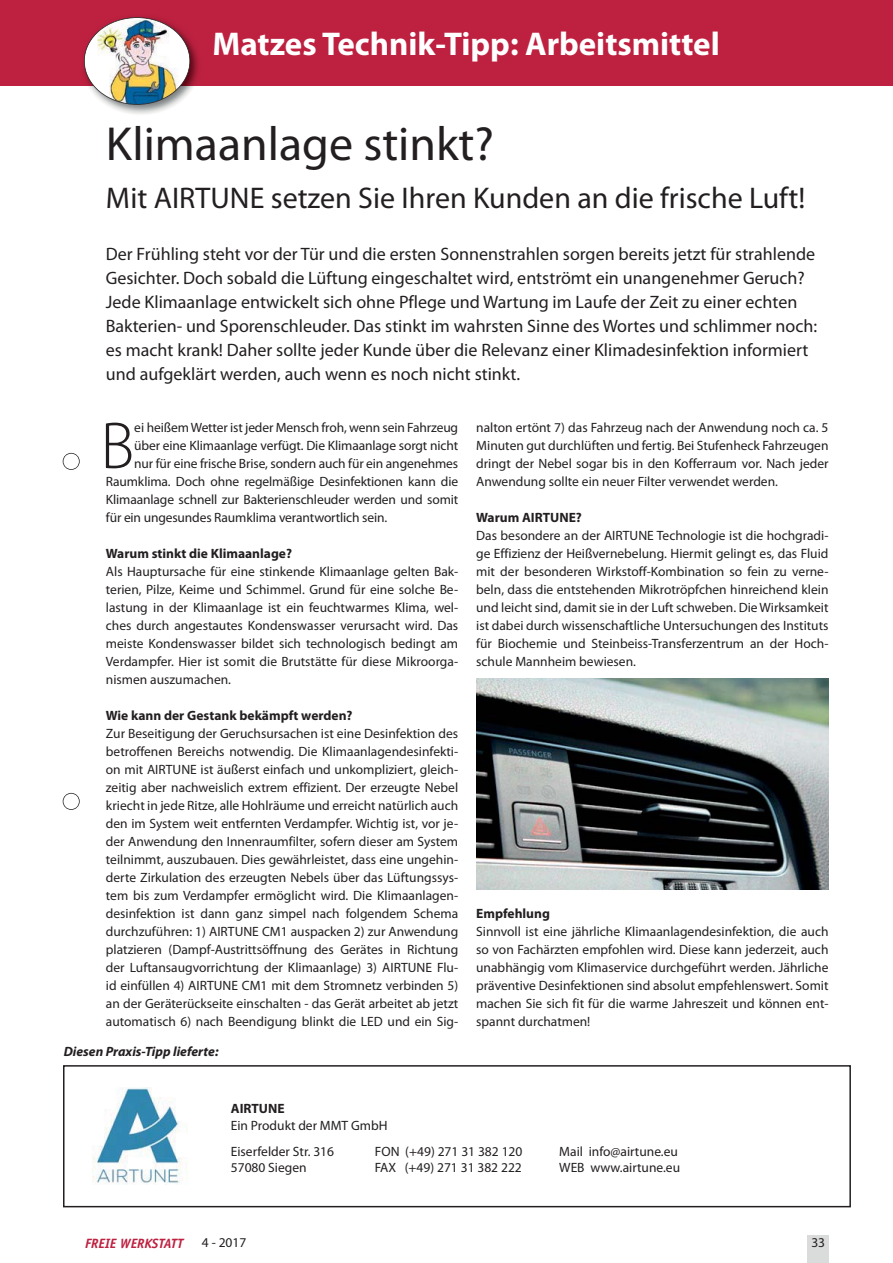
<style>
.page{position:relative;width:893px;height:1263px;background:#fff}
.page>*{position:absolute;margin:0;border:0;box-sizing:border-box;transform-origin:0 0}
.t1{font:300 66.9px "Myriad Pro";color:#231f20}
.t2{font:48px "Myriad Pro";color:#231f20}
.t3{font:700 33px "Myriad Pro";color:#fff}
.t4{font:30px "Myriad Pro";color:#231f20}
.t5{font:18px/24px "Myriad Pro";color:#231f20}
.t6{font:13.5px/18px "Myriad Pro";color:#231f20;text-align:justify}
.t7{font:700 13.5px "Myriad Pro";color:#231f20}
.t8{font:italic 700 13.5px "Myriad Pro";color:#231f20}
.t9{font:italic 700 13.5px "Officina Sans";color:#be2040}
</style>
<div class="page">
<div style="left:808px;top:1235px;width:21px;height:28px;background:#dadbdb"></div>
<div style="left:0;top:0;width:893px;height:85px;background:#be2040"></div>
<img style="left:82px;top:16px;width:127px;height:98px">
<img style="left:84px;top:17px;width:106px;height:88px">
<svg style="left:63px;top:453px;width:17px;height:17px"></svg>
<svg style="left:63px;top:793px;width:17px;height:17px"></svg>
<img style="left:477px;top:679px;width:352px;height:211px">
<div style="left:63px;top:1065px;width:788px;height:142px;border:2px solid #231f20"></div>
<img style="left:92px;top:1087px;width:96px;height:97px">
<h3 class="t3" style="left:213px;top:31px;width:509px">Matzes Technik-Tipp: Arbeitsmittel</h3>
<h2 class="t2" style="left:106px;top:126px;width:390px">Klimaanlage stinkt?</h2>
<h3 class="t4" style="left:106px;top:187px;width:701px">Mit AIRTUNE setzen Sie Ihren Kunden an die frische Luft!</h3>
<p class="t5" style="left:106px;top:243px;width:713px">Der Frühling steht vor der Tür und die ersten Sonnenstrahlen sorgen bereits jetzt für strahlende Gesichter. Doch sobald die Lüftung eingeschaltet wird, entströmt ein unangenehmer Geruch?<br>Jede Klimaanlage entwickelt sich ohne Pflege und Wartung im Laufe der Zeit zu einer echten Bakterien- und Sporenschleuder. Das stinkt im wahrsten Sinne des Wortes und schlimmer noch: es macht krank! Daher sollte jeder Kunde über die Relevanz einer Klimadesinfektion informiert und aufgeklärt werden, auch wenn es noch nicht stinkt.</p>
<h1 class="t1" style="left:100px;top:406px;width:35px">B</h1>
<p class="t6" style="left:134px;top:419px;width:325px">ei heißem Wetter ist jeder Mensch froh, wenn sein Fahrzeug</p>
<p class="t6" style="left:134px;top:437px;width:326px">über eine Klimaanlage verfügt. Die Klimaanlage sorgt nicht</p>
<p class="t6" style="left:134px;top:455px;width:325px">nur für eine frische Brise, sondern auch für ein angenehmes</p>
<p class="t6" style="left:106px;top:473px;width:354px">Raumklima. Doch ohne regelmäßige Desinfektionen kann die</p>
<p class="t6" style="left:106px;top:491px;width:354px">Klimaanlage schnell zur Bakterienschleuder werden und somit</p>
<p class="t6" style="left:106px;top:509px;width:283px">für ein ungesundes Raumklima verantwortlich sein.</p>
<p class="t7" style="left:106px;top:548px;width:188px">Warum stinkt die Klimaanlage?</p>
<p class="t6" style="left:106px;top:563px;width:354px">Als Hauptursache für eine stinkende Klimaanlage gelten Bak&shy;terien, Pilze, Keime und Schimmel. Grund für eine solche Be&shy;lastung in der Klimaanlage ist ein feuchtwarmes Klima, wel&shy;ches durch angestautes Kondenswasser verursacht wird. Das meiste Kondenswasser bildet sich technologisch bedingt am Verdampfer. Hier ist somit die Brutstätte für diese Mikroorga&shy;nismen auszumachen.</p>
<p class="t7" style="left:106px;top:710px;width:248px">Wie kann der Gestank bekämpft werden?</p>
<p class="t6" style="left:106px;top:725px;width:354px">Zur Beseitigung der Geruchsursachen ist eine Desinfektion des betroffenen Bereichs notwendig. Die Klimaanlagendesinfekti&shy;on mit AIRTUNE ist äußerst einfach und unkompliziert, gleich&shy;zeitig aber nachweislich extrem effizient. Der erzeugte Nebel kriecht in jede Ritze, alle Hohlräume und erreicht natürlich auch den im System weit entfernten Verdampfer. Wichtig ist, vor je&shy;der Anwendung den Innenraumfilter, sofern dieser am System teilnimmt, auszubauen. Dies gewährleistet, dass eine ungehin&shy;derte Zirkulation des erzeugten Nebels über das Lüftungssys&shy;tem bis zum Verdampfer ermöglicht wird. Die Klimaanlagen&shy;desinfektion ist dann ganz simpel nach folgendem Schema durchzuführen: 1) AIRTUNE CM1 auspacken 2) zur Anwendung platzieren (Dampf-Austrittsöffnung des Gerätes in Richtung der Luftansaugvorrichtung der Klimaanlage) 3) AIRTUNE Flu&shy;id einfüllen 4) AIRTUNE CM1 mit dem Stromnetz verbinden 5) an der Geräterückseite einschalten - das Gerät arbeitet ab jetzt automatisch 6) nach Beendigung blinkt die LED und ein Sig-</p>
<p class="t8" style="left:64px;top:1043px;width:156px">Diesen Praxis-Tipp lieferte:</p>
<p class="t6" style="left:476px;top:419px;width:354px">nalton ertönt 7) das Fahrzeug nach der Anwendung noch ca. 5<br>Minuten gut durchlüften und fertig. Bei Stufenheck Fahrzeugen dringt der Nebel sogar bis in den Kofferraum vor. Nach jeder Anwendung sollte ein neuer Filter verwendet werden.</p>
<p class="t7" style="left:476px;top:512px;width:107px">Warum AIRTUNE?</p>
<p class="t6" style="left:476px;top:527px;width:354px">Das besondere an der AIRTUNE Technologie ist die hochgradi&shy;ge Effizienz der Heißvernebelung. Hiermit gelingt es, das Fluid mit der besonderen Wirkstoff-Kombination so fein zu verne&shy;beln, dass die entstehenden Mikrotröpfchen hinreichend klein und leicht sind, damit sie in der Luft schweben. Die Wirksamkeit ist dabei durch wissenschaftliche Untersuchungen des Instituts für Biochemie und Steinbeiss-Transferzentrum an der Hoch&shy;schule Mannheim bewiesen.</p>
<p class="t7" style="left:476px;top:908px;width:75px">Empfehlung</p>
<p class="t6" style="left:476px;top:923px;width:354px">Sinnvoll ist eine jährliche Klimaanlagendesinfektion, die auch so von Fachärzten empfohlen wird. Diese kann jederzeit, auch unabhängig vom Klimaservice durchgeführt werden. Jährliche präventive Desinfektionen sind absolut empfehlenswert. Somit machen Sie sich fit für die warme Jahreszeit und können ent&shy;spannt durchatmen!</p>
<p class="t7" style="left:231px;top:1104px;width:55px">AIRTUNE</p>
<p class="t6" style="left:231px;top:1112px;width:158px;line-height:26.7px">Ein Produkt der MMT GmbH<br>Eiserfelder Str. 316</p>
<p class="t6" style="left:375px;top:1144px;width:149px">FON (+49) 271 31 382 120</p>
<p class="t6" style="left:559px;top:1144px;width:120px">Mail info@airtune.eu</p>
<p class="t6" style="left:231px;top:1160px;width:77px">57080 Siegen</p>
<p class="t6" style="left:375px;top:1160px;width:149px">FAX (+49) 271 31 382 222</p>
<p class="t6" style="left:559px;top:1160px;width:122px">WEB www.airtune.eu</p>
<p class="t9" style="left:85px;top:1238px;width:100px">FREIE WERKSTATT</p>
<p class="t6" style="left:202px;top:1234px;width:46px">4 - 2017</p>
<p class="t6" style="left:811px;top:1234px;width:15px">33</p>
</div>
